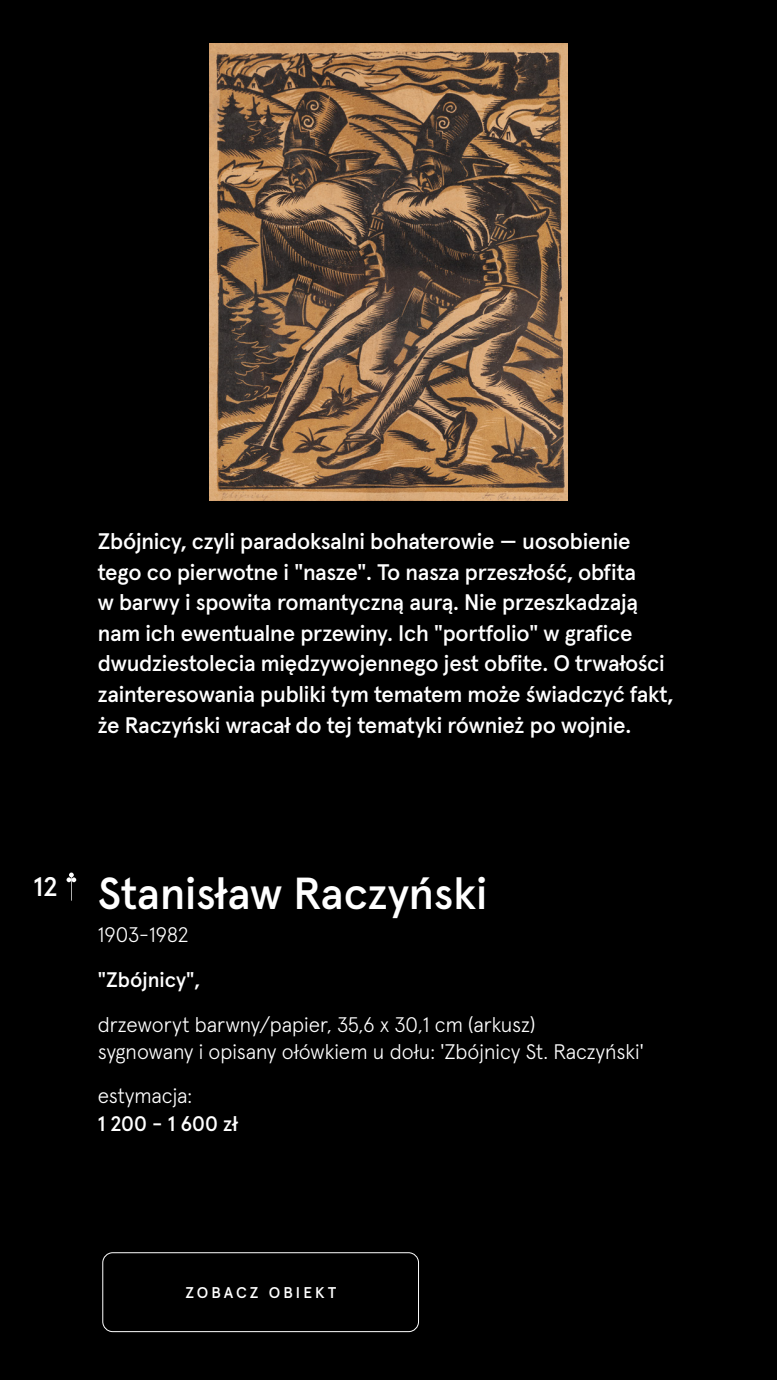
<style>
.page{position:relative;width:777px;height:1380px;background:#fff}
.page>*{position:absolute;margin:0;border:0;box-sizing:border-box;transform-origin:0 0}
.t1{font:500 44.81px "Apercu";letter-spacing:-.005em;color:#fff}
.t2{font:500 26.94px "Apercu";color:#fff}
.t3{font:500 22.5px/30.6px "Apercu";letter-spacing:-.01em;color:#fff}
.t4{font:300 21px/27.1px "Apercu";color:#fff}
.t5{font:500 21px "Apercu";color:#fff}
.t6{font:500 15.56px "Apercu";letter-spacing:.195em;color:#fff}
</style>
<div class="page">
<div style="left:0;top:0;width:776px;height:1380px;background:#000"></div>
<div style="left:102px;top:1252px;width:316px;height:80px;border:1px solid #fff;border-radius:10px"></div>
<img style="left:209px;top:44px;width:358px;height:456px">
<svg style="left:66px;top:873px;width:10px;height:28px"></svg>
<p class="t3" style="left:98px;top:524px;width:576px">Zbójnicy, czyli paradoksalni bohaterowie — uosobienie tego co pierwotne i "nasze". To nasza przeszłość, obfita<br>w barwy i spowita romantyczną aurą. Nie przeszkadzają nam ich ewentualne przewiny. Ich "portfolio" w grafice dwudziestolecia międzywojennego jest obfite. O trwałości zainteresowania publiki tym tematem może świadczyć fakt, że Raczyński wracał do tej tematyki również po wojnie.</p>
<p class="t2" style="left:33px;top:866px;width:26px">12</p>
<h1 class="t1" style="left:98px;top:858px;width:391px">Stanisław Raczyński</h1>
<p class="t4" style="left:98px;top:919px;width:92px">1903-1982</p>
<p class="t5" style="left:98px;top:963px;width:104px">"Zbójnicy",</p>
<p class="t4" style="left:98px;top:1009px;width:547px">drzeworyt barwny/papier, 35,6 x 30,1 cm (arkusz)<br>sygnowany i opisany ołówkiem u dołu: 'Zbójnicy St. Raczyński'</p>
<p class="t4" style="left:98px;top:1081px;width:96px">estymacja:</p>
<p class="t5" style="left:98px;top:1107px;width:141px">1 200 - 1 600 zł</p>
<p class="t6" style="left:185px;top:1280px;width:152px">ZOBACZ OBIEKT</p>
</div>
